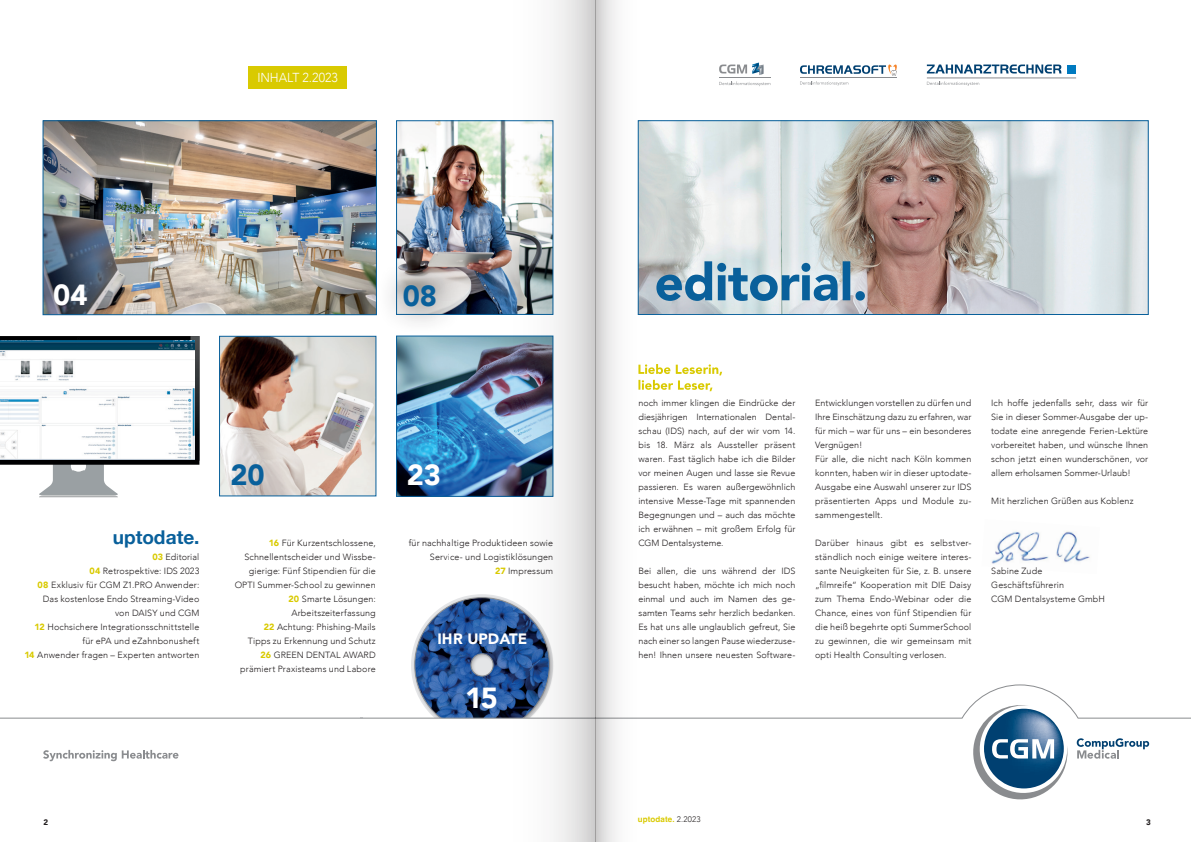
<style>
.page{position:relative;width:1191px;height:842px;background:#fff}
.page>*{position:absolute;margin:0;border:0;box-sizing:border-box;transform-origin:0 0}
.t1{font:900 29px "Avenir";color:#fff}
.t2{font:900 29px "Avenir";color:#09609b}
.t3{font:700 19px "Helvetica Neue";color:#09609b}
.t4{font:900 15px "Avenir";color:#fff}
.t5{font:300 13px "Avenir";letter-spacing:-.005em;color:#fff;scale:.94 1}
.t6{font:300 9px/14px "Avenir";letter-spacing:.01em;color:#231f20;text-align:justify}
.t7{font:700 8px "Helvetica";letter-spacing:.015em;color:#d9ca01}
.t8{font:900 8px "Avenir";color:#231f20}
.s1{font-weight:900;color:#d9ca01}
.s2{font-family:"Avenir";font-weight:300;color:#231f20}
</style>
<div class="page">
<img style="left:398px;top:338px;width:50px;height:157px">
<div style="left:396px;top:336px;width:157px;height:161px;border:1px solid #09609b"></div>
<div style="left:248px;top:66px;width:99px;height:23px;background:#d9ca01"></div>
<img style="left:221px;top:338px;width:153px;height:156px">
<div style="left:219px;top:336px;width:157px;height:160px;border:1px solid #09609b"></div>
<img style="left:991px;top:531px;width:99px;height:33px">
<img style="left:45px;top:122px;width:330px;height:191px">
<div style="left:43px;top:120px;width:334px;height:195px;border:1px solid #09609b"></div>
<img style="left:398px;top:122px;width:50px;height:136px">
<img style="left:669px;top:122px;width:477px;height:191px">
<svg style="left:0;top:603px;width:1191px;height:197px"></svg>
<hr style="left:719px;top:78px;width:51px;height:1px;background:#8a8c8f">
<svg style="left:719px;top:82px;width:51px;height:4px"></svg>
<svg style="left:719px;top:62px;width:44px;height:13px"></svg>
<svg style="left:800px;top:64px;width:97px;height:22px"></svg>
<svg style="left:926px;top:64px;width:150px;height:21px"></svg>
<svg style="left:927px;top:65px;width:134px;height:8px"></svg>
<hr style="left:927px;top:78px;width:149px;height:1px;background:#8a8c8f">
<svg style="left:927px;top:81px;width:52px;height:5px"></svg>
<div style="left:1067px;top:65px;width:9px;height:8px;background:#007ac0"></div>
<div style="left:376px;top:723px;width:459px;height:41px;background:#fff"></div>
<div style="left:631px;top:236px;width:258px;height:90px;background:#fff;opacity:.75"></div>
<svg style="left:669px;top:261px;width:196px;height:40px;background:#83abc3"></svg>
<svg style="left:669px;top:364px;width:53px;height:27px"></svg>
<div style="left:376px;top:258px;width:87px;height:76px;background:#231f20;opacity:.91"></div>
<svg style="left:0;top:336px;width:199px;height:161px"></svg>
<img style="left:0;top:341px;width:194px;height:118px">
<svg style="left:595px;top:0;width:74px;height:842px"></svg>
<img style="left:448px;top:0;width:147px;height:842px">
<h3 class="t5" style="left:257px;top:70px;width:87px">INHALT 2.2023</h3>
<h1 class="t1" style="left:53px;top:270px;width:36px">04</h1>
<h1 class="t2" style="left:403px;top:271px;width:36px">08</h1>
<h2 class="t3" style="left:113px;top:523px;width:88px">uptodate.</h2>
<p class="t6" style="left:24px;top:550px;width:177px;text-align:right"><span class="s1">03</span> Editorial<br><span class="s1">04</span> Retrospektive: IDS 2023<br><span class="s1">08</span> Exklusiv für CGM Z1.PRO Anwender:<br>Das kostenlose Endo Streaming-Video<br>von DAISY und CGM<br><span class="s1">12</span> Hochsichere Integrationsschnittstelle für ePA und eZahnbonusheft<br><span class="s1">14</span> Anwender fragen – Experten antworten</p>
<h1 class="t2" style="left:230px;top:450px;width:36px">20</h1>
<p class="t6" style="left:235px;top:536px;width:142px;text-align:right"><span class="s1">16</span> Für Kurzentschlossene,<br>Schnellentscheider und Wissbe&shy;gierige: Fünf Stipendien für die<br>OPTI Summer-School zu gewinnen<br><span class="s1">20</span> Smarte Lösungen:<br>Arbeitszeiterfassung<br><span class="s1">22</span> Achtung: Phishing-Mails<br>Tipps zu Erkennung und Schutz<br><span class="s1">26</span> GREEN DENTAL AWARD prämiert Praxisteams und Labore</p>
<h1 class="t1" style="left:407px;top:450px;width:35px">23</h1>
<p class="t6" style="left:409px;top:536px;width:146px;text-align:right">für nachhaltige Produktideen sowie<br>Service- und Logistiklösungen<br><span class="s1">27</span> Impressum</p>
<h3 class="t4" style="left:437px;top:626px;width:91px">IHR UPDATE</h3>
<h1 class="t1" style="left:465px;top:673px;width:34px">15</h1>
<p class="t8" style="left:43px;top:815px;width:6px">2</p>
<p class="t6" style="left:638px;top:396px;width:158px">noch immer klingen die Eindrücke der diesjährigen Internationalen Dental&shy;schau (IDS) nach, auf der wir vom 14. bis 18. März als Aussteller präsent waren. Fast täglich habe ich die Bilder vor meinen Augen und lasse sie Revue passieren. Es waren außergewöhnlich intensive Messe-Tage mit spannenden Begegnungen und – auch das möchte ich erwähnen – mit großem Erfolg für CGM Dentalsysteme.</p>
<p class="t6" style="left:638px;top:564px;width:158px">Bei allen, die uns während der IDS besucht haben, möchte ich mich noch einmal und auch im Namen des ge&shy;samten Teams sehr herzlich bedanken.<br>Es hat uns alle unglaublich gefreut, Sie nach einer so langen Pause wiederzuse&shy;hen! Ihnen unsere neuesten Software-</p>
<p class="t6" style="left:815px;top:396px;width:158px;text-align:left">Entwicklungen vorstellen zu dürfen und<br>Ihre Einschätzung dazu zu erfahren, war für mich – war für uns – ein besonderes<br>Vergnügen!<br>Für alle, die nicht nach Köln kommen konnten, haben wir in dieser uptodate-<br>Ausgabe eine Auswahl unserer zur IDS präsentierten Apps und Module zu&shy;sammengestellt.</p>
<p class="t6" style="left:815px;top:536px;width:158px">Darüber hinaus gibt es selbstver&shy;ständlich noch einige weitere interes&shy;sante Neuigkeiten für Sie, z. B. unsere „filmreife“ Kooperation mit DIE Daisy zum Thema Endo-Webinar oder die Chance, eines von fünf Stipendien für die heiß begehrte opti SummerSchool zu gewinnen, die wir gemeinsam mit opti Health Consulting verlosen.</p>
<p class="t6" style="left:991px;top:396px;width:158px">Ich hoffe jedenfalls sehr, dass wir für Sie in dieser Sommer-Ausgabe der up&shy;todate eine anregende Ferien-Lektüre vorbereitet haben, und wünsche Ihnen schon jetzt einen wunderschönen, vor allem erholsamen Sommer-Urlaub!</p>
<p class="t6" style="left:991px;top:494px;width:144px">Mit herzlichen Grüßen aus Koblenz</p>
<p class="t6" style="left:991px;top:564px;width:115px;text-align:left">Sabine Zude<br>Geschäftsführerin<br>CGM Dentalsysteme GmbH</p>
<p class="t7" style="left:638px;top:814px;width:64px">uptodate. <span class="s2">2.2023</span></p>
<p class="t8" style="left:1146px;top:815px;width:6px">3</p>
</div>
